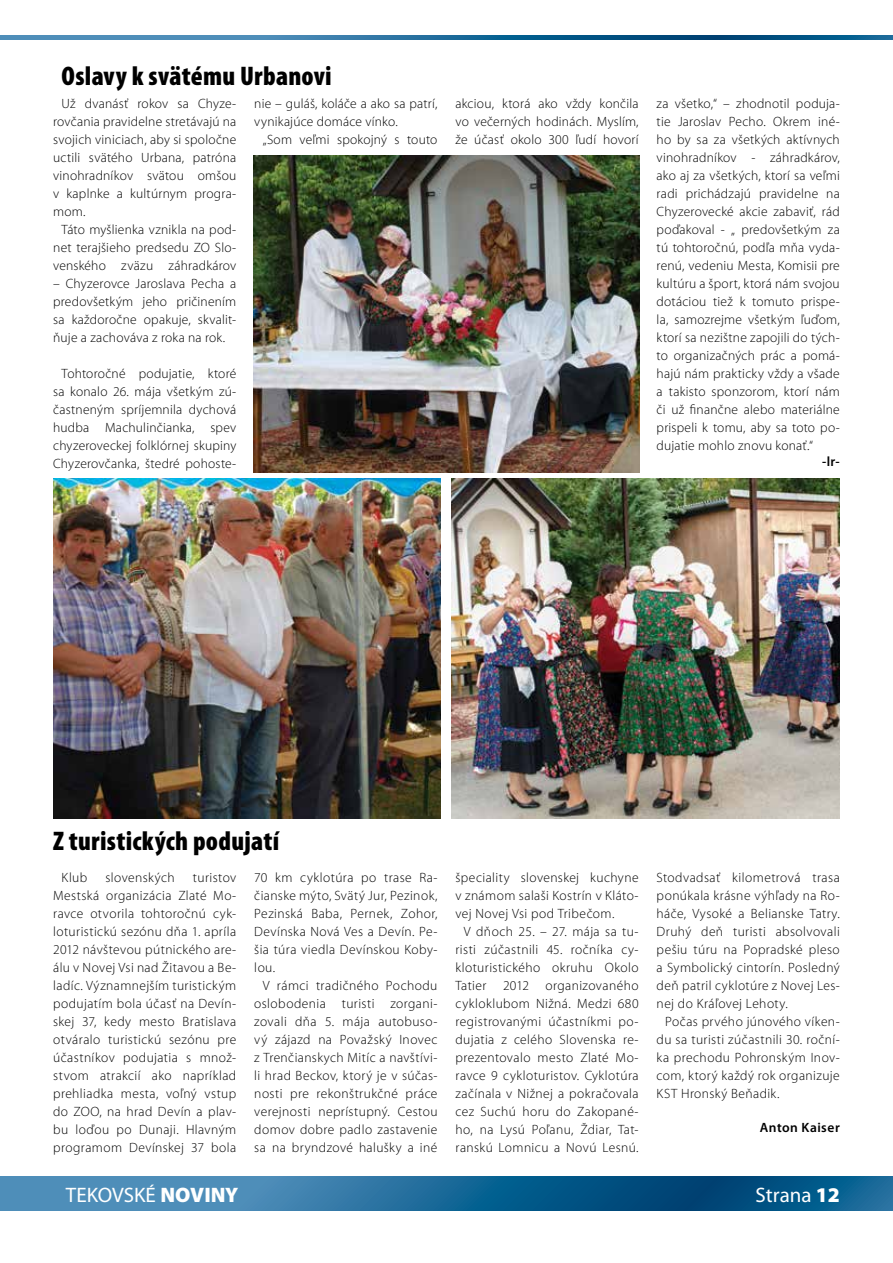
<style>
.page{position:relative;width:893px;height:1263px;background:#fff}
.page>*{position:absolute;margin:0;border:0;box-sizing:border-box;transform-origin:0 0}
.t1{font:900 condensed 27px "Mini Pro";letter-spacing:.01em;color:#000}
.t2{font:21px "Mini Pro";color:#fff}
.t3{font:300 13.5px/18px "Mini Pro";letter-spacing:.025em;color:#000;text-align:justify}
.t4{font:600 13.5px "Mini Pro";letter-spacing:.035em;color:#000}
.s1{font-weight:900}
</style>
<div class="page">
<svg style="left:0;top:1177px;width:893px;height:34px;background:#236d9b"></svg>
<svg style="left:0;top:35px;width:893px;height:4px;background:#246d9c"></svg>
<img style="left:253px;top:155px;width:387px;height:317px">
<img style="left:53px;top:478px;width:387px;height:341px">
<img style="left:452px;top:478px;width:388px;height:341px">
<h1 class="t1" style="left:62px;top:61px;width:272px">Oslavy k svätému Urbanovi</h1>
<p class="t3" style="left:53px;top:95px;width:185px;text-indent:9px">Už dvanásť rokov sa Chyze&shy;rovčania pravidelne stretávajú na svojich viniciach, aby si spoločne uctili svätého Urbana, patróna vinohradníkov svätou omšou v kaplnke a kultúrnym progra&shy;mom.</p>
<p class="t3" style="left:53px;top:221px;width:185px;text-indent:9px">Táto myšlienka vznikla na pod&shy;net terajšieho predsedu ZO Slo&shy;venského zväzu záhradkárov</p>
<p class="t3" style="left:53px;top:275px;width:185px">– Chyzerovce Jaroslava Pecha a predovšetkým jeho pričinením sa každoročne opakuje, skvalit&shy;ňuje a zachováva z roka na rok.</p>
<p class="t3" style="left:53px;top:365px;width:185px;text-indent:9px">Tohtoročné podujatie, ktoré sa konalo 26. mája všetkým zú&shy;častneným spríjemnila dychová hudba Machulinčianka, spev chyzeroveckej folklórnej skupiny Chyzerovčanka, štedré pohoste-</p>
<p class="t3" style="left:254px;top:95px;width:185px">nie – guláš, koláče a ako sa patrí, vynikajúce domáce vínko.</p>
<p class="t3" style="left:263px;top:131px;width:176px">„Som veľmi spokojný s touto</p>
<p class="t3" style="left:455px;top:95px;width:185px">akciou, ktorá ako vždy končila vo večerných hodinách. Myslím, že účasť okolo 300 ľudí hovorí</p>
<p class="t3" style="left:657px;top:95px;width:185px">za všetko,“ – zhodnotil poduja&shy;tie Jaroslav Pecho. Okrem iné&shy;ho by sa za všetkých aktívnych vinohradníkov - záhradkárov, ako aj za všetkých, ktorí sa veľmi radi prichádzajú pravidelne na Chyzerovecké akcie zabaviť, rád poďakoval - „ predovšetkým za tú tohtoročnú, podľa mňa vyda&shy;renú, vedeniu Mesta, Komisii pre kultúru a šport, ktorá nám svojou dotáciou tiež k tomuto prispe&shy;la, samozrejme všetkým ľuďom, ktorí sa nezištne zapojili do tých&shy;to organizačných prác a pomá&shy;hajú nám prakticky vždy a všade a takisto sponzorom, ktorí nám či už finančne alebo materiálne prispeli k tomu, aby sa toto po&shy;dujatie mohlo znovu konať.“</p>
<p class="t4" style="left:822px;top:454px;width:19px">-lr-</p>
<h1 class="t1" style="left:53px;top:826px;width:228px">Z turistických podujatí</h1>
<p class="t3" style="left:53px;top:869px;width:185px;text-indent:140px">turistov Mestská organizácia Zlaté Mo&shy;ravce otvorila tohtoročnú cyk&shy;loturistickú sezónu dňa 1. apríla 2012 návštevou pútnického are&shy;álu v Novej Vsi nad Žitavou a Be&shy;ladíc. Významnejším turistickým podujatím bola účasť na Devín&shy;skej 37, kedy mesto Bratislava otváralo turistickú sezónu pre účastníkov podujatia s množ&shy;stvom atrakcií ako napríklad prehliadka mesta, voľný vstup do ZOO, na hrad Devín a plav&shy;bu loďou po Dunaji. Hlavným programom Devínskej 37 bola</p>
<p class="t3" style="left:254px;top:869px;width:185px">70 km cyklotúra po trase Ra&shy;čianske mýto, Svätý Jur, Pezinok, Pezinská Baba, Pernek, Zohor, Devínska Nová Ves a Devín. Pe&shy;šia túra viedla Devínskou Koby&shy;lou.</p>
<p class="t3" style="left:62px;top:869px;width:27px">Klub</p>
<p class="t3" style="left:106px;top:869px;width:71px">slovenských</p>
<p class="t3" style="left:254px;top:977px;width:185px;text-indent:9px">V rámci tradičného Pochodu oslobodenia turisti zorgani&shy;zovali dňa 5. mája autobuso&shy;vý zájazd na Považský Inovec z Trenčianskych Mitíc a navštívi&shy;li hrad Beckov, ktorý je v súčas&shy;nosti pre rekonštrukčné práce verejnosti neprístupný. Cestou domov dobre padlo zastavenie sa na bryndzové halušky a iné</p>
<p class="t3" style="left:455px;top:869px;width:185px">špeciality slovenskej kuchyne v známom salaši Kostrín v Kláto&shy;vej Novej Vsi pod Tribečom.</p>
<p class="t3" style="left:455px;top:923px;width:185px;text-indent:9px">V dňoch 25. – 27. mája sa tu&shy;risti zúčastnili 45. ročníka cy&shy;kloturistického okruhu Okolo Tatier 2012 organizovaného cykloklubom Nižná. Medzi 680 registrovanými účastníkmi po&shy;dujatia z celého Slovenska re&shy;prezentovalo mesto Zlaté Mo&shy;ravce 9 cykloturistov. Cyklotúra začínala v Nižnej a pokračovala cez Suchú horu do Zakopané&shy;ho, na Lysú Poľanu, Ždiar, Tat&shy;ranskú Lomnicu a Novú Lesnú.</p>
<p class="t3" style="left:657px;top:869px;width:185px">Stodvadsať kilometrová trasa ponúkala krásne výhľady na Ro&shy;háče, Vysoké a Belianske Tatry.<br>Druhý deň turisti absolvovali pešiu túru na Popradské pleso a Symbolický cintorín. Posledný deň patril cyklotúre z Novej Les&shy;nej do Kráľovej Lehoty.</p>
<p class="t3" style="left:657px;top:1012px;width:185px;text-indent:9px">Počas prvého júnového víken&shy;du sa turisti zúčastnili 30. roční&shy;ka prechodu Pohronským Inov&shy;com, ktorý každý rok organizuje KST Hronský Beňadik.</p>
<p class="t4" style="left:760px;top:1120px;width:81px">Anton Kaiser</p>
<h2 class="t2" style="left:66px;top:1183px;width:174px">TEKOVSKÉ <span class="s1">NOVINY</span></h2>
<h2 class="t2" style="left:756px;top:1183px;width:86px">Strana <span class="s1">12</span></h2>
</div>
